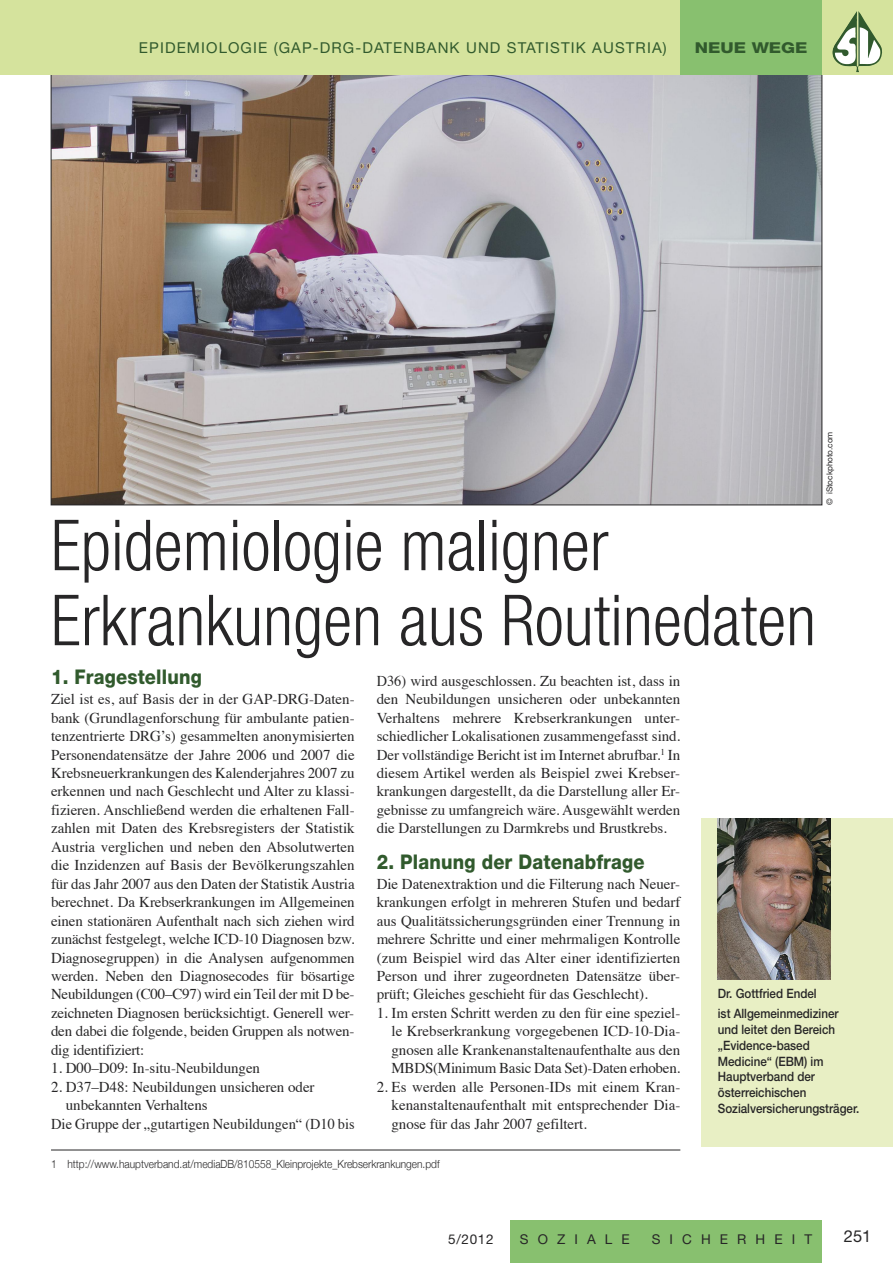
<style>
.page{position:relative;width:893px;height:1263px;background:#fff}
.page>*{position:absolute;margin:0;border:0;box-sizing:border-box;transform-origin:0 0}
.t1{font:300 condensed 70.5px/75px "Helvetica Neue LT Std";letter-spacing:.005em;color:#272627;scale:.95 1}
.t2{font:800 20.25px "Helvetica Neue";letter-spacing:.01em;color:#315a2d;scale:.9 1}
.t3{font:16.5px "Helvetica Neue";color:#272627}
.t4{font:15px/18.5px "Times";letter-spacing:-.005em;color:#272627;text-align:justify}
.t5{font:15px/18.5px "Times";letter-spacing:-.005em;color:#272627;text-align:justify;scale:.95 1}
.t6{font:15px "Helvetica Neue";letter-spacing:.075em;color:#315a2d}
.t7{font:800 15px "Helvetica Neue";color:#315a2d;scale:1.2 1}
.t8{font:13.5px "Helvetica Neue";letter-spacing:.675em;color:#272627}
.t9{font:500 12.9px/15.8px "Helvetica Neue";color:#272627;scale:.9 1}
.t10{font:300 11.25px "Helvetica Neue";color:#272627;scale:.9 1}
.t11{font:8.25px "Helvetica Neue";letter-spacing:-.005em;color:#272627}
</style>
<div class="page">
<img style="left:53px;top:76px;width:767px;height:427px">
<div style="left:0;top:0;width:893px;height:74px;background:#d5e39d"></div>
<img style="left:832px;top:11px;width:50px;height:61px">
<div style="left:680px;top:0;width:142px;height:74px;background:#88c06f"></div>
<div style="left:510px;top:1220px;width:312px;height:43px;background:#88c06f"></div>
<hr style="left:51px;top:1149px;width:629px;height:1px;background:#272627">
<div style="left:702px;top:818px;width:191px;height:328px;background:#e8efc4"></div>
<img style="left:718px;top:818px;width:112px;height:161px">
<p class="t6" style="left:139px;top:43px;width:529px">EPIDEMIOLOGIE (GAP-DRG-DATENBANK UND STATISTIK AUSTRIA)</p>
<p class="t7" style="left:695px;top:43px;width:96px">NEUE WEGE</p>
<h1 class="t1" style="left:51px;top:514px;width:807px">Epidemiologie maligner<br>Erkrankungen aus Routinedaten</h1>
<p class="t11" style="left:826px;top:505px;width:75px;rotate:-90deg">© iStockphoto.com</p>
<h2 class="t2" style="left:51px;top:670px;width:169px">1. Fragestellung</h2>
<p class="t4" style="left:51px;top:691px;width:305px">Ziel ist es, auf Basis der in der GAP-DRG-Daten&shy;bank (Grundlagenforschung für ambulante patien&shy;tenzentrierte DRG’s) gesammelten anonymisierten Personendatensätze der Jahre 2006 und 2007 die Krebsneuerkrankungen des Kalenderjahres 2007 zu erkennen und nach Geschlecht und Alter zu klassi&shy;fizieren. Anschließend werden die erhaltenen Fall&shy;zahlen mit Daten des Krebsregisters der Statistik Austria verglichen und neben den Absolutwerten die Inzidenzen auf Basis der Bevölkerungszahlen für das Jahr 2007 aus den Daten der StatistikAustria berechnet. Da Krebserkrankungen im Allgemeinen einen stationären Aufenthalt nach sich ziehen wird zunächst festgelegt, welche ICD-10 Diagnosen bzw.<br>Diagnosegruppen) in die Analysen aufgenommen werden. Neben den Diagnosecodes für bösartige Neubildungen (C00–C97) wird ein Teil der mit D be&shy;zeichneten Diagnosen berücksichtigt. Generell wer&shy;den dabei die folgende, beiden Gruppen als notwen&shy;dig identifiziert:</p>
<p class="t4" style="left:51px;top:1060px;width:211px">1. D00–D09: In-situ-Neubildungen</p>
<p class="t4" style="left:51px;top:1079px;width:265px">2. D37–D48: Neubildungen unsicheren oder</p>
<p class="t4" style="left:66px;top:1097px;width:143px">unbekannten Verhaltens</p>
<p class="t4" style="left:51px;top:1115px;width:305px">Die Gruppe der „gutartigen Neubildungen“ (D10 bis</p>
<p class="t5" style="left:377px;top:673px;width:321px">D36) wird ausgeschlossen. Zu beachten ist, dass in den Neubildungen unsicheren oder unbekannten Verhaltens mehrere Krebserkrankungen unter&shy;schiedlicher Lokalisationen zusammengefasst sind.<br>Der vollständige Bericht ist im Internet abrufbar.<sup>1</sup> In diesem Artikel werden als Beispiel zwei Krebser&shy;krankungen dargestellt, da die Darstellung aller Er&shy;gebnisse zu umfangreich wäre. Ausgewählt werden die Darstellungen zu Darmkrebs und Brustkrebs.</p>
<h2 class="t2" style="left:377px;top:854px;width:299px">2. Planung der Datenabfrage</h2>
<p class="t4" style="left:377px;top:876px;width:305px">Die Datenextraktion und die Filterung nach Neuer&shy;krankungen erfolgt in mehreren Stufen und bedarf aus Qualitätssicherungsgründen einer Trennung in mehrere Schritte und einer mehrmaligen Kontrolle (zum Beispiel wird das Alter einer identifizierten Person und ihrer zugeordneten Datensätze über&shy;prüft; Gleiches geschieht für das Geschlecht).</p>
<p class="t4" style="left:392px;top:1005px;width:290px;text-indent:-15px">1. Im ersten Schritt werden zu den für eine speziel&shy;le Krebserkrankung vorgegebenen ICD-10-Dia&shy;gnosen alle Krankenanstaltenaufenthalte aus den MBDS(Minimum Basic Data Set)-Daten erhoben.</p>
<p class="t4" style="left:392px;top:1079px;width:290px;text-indent:-15px">2. Es werden alle Personen-IDs mit einem Kran&shy;kenanstaltenaufenthalt mit entsprechender Dia&shy;gnose für das Jahr 2007 gefiltert.</p>
<p class="t10" style="left:51px;top:1157px;width:433px">1 http://www.hauptverband.at/mediaDB/810558_Kleinprojekte_Krebserkrankungen.pdf</p>
<p class="t9" style="left:718px;top:985px;width:136px;line-height:20px">Dr. Gottfried Endel<br>ist Allgemeinmediziner</p>
<p class="t9" style="left:718px;top:1023px;width:159px">und leitet den Bereich „Evidence-based<br>Medicine“ (EBM) im<br>Hauptverband der österreichischen<br>Sozialversicherungsträger.</p>
<p class="t8" style="left:448px;top:1234px;width:47px">5/2012</p>
<p class="t8" style="left:520px;top:1234px;width:111px">SOZIALE</p>
<p class="t8" style="left:652px;top:1234px;width:162px">SICHERHEIT</p>
<p class="t3" style="left:844px;top:1230px;width:29px">251</p>
</div>
